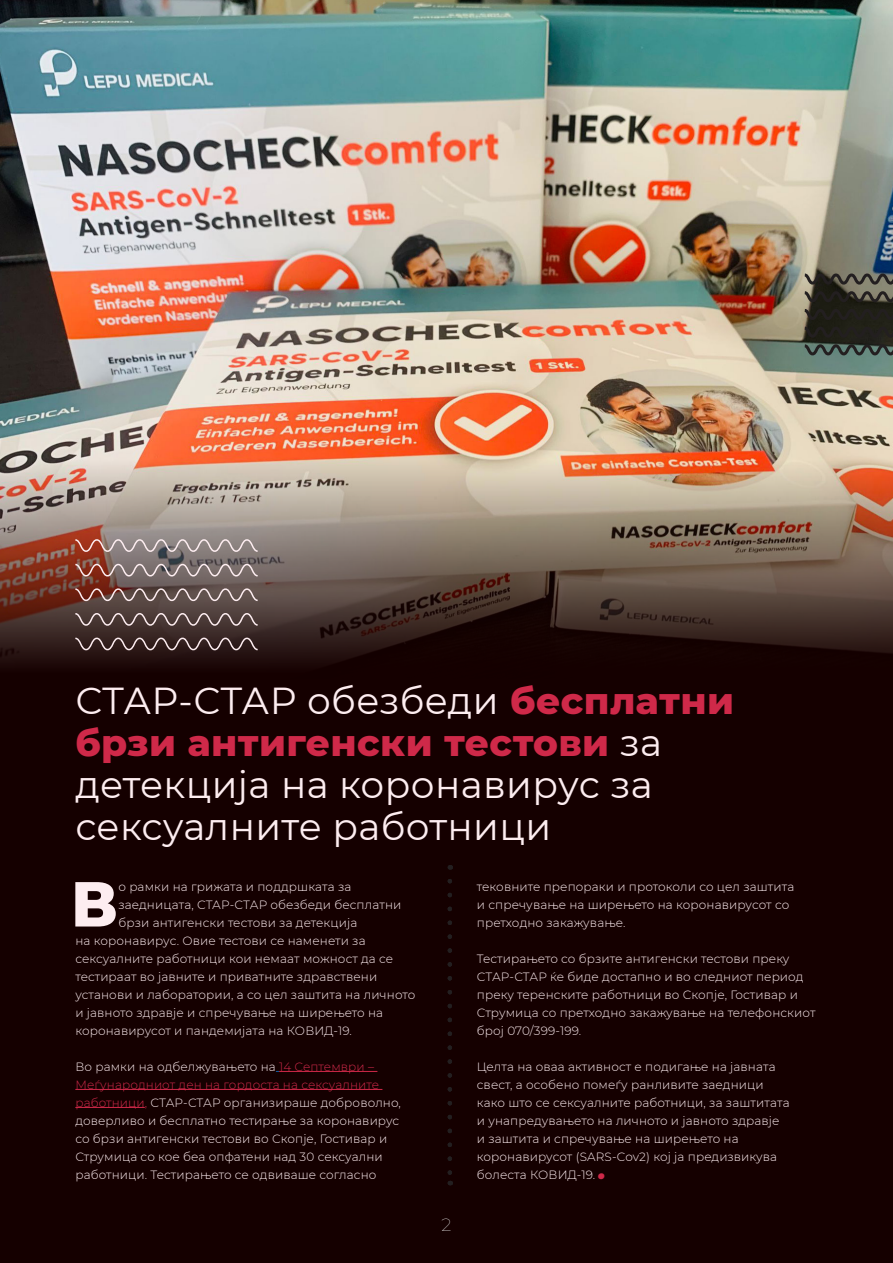
<style>
.page{position:relative;width:893px;height:1263px;background:#150000}
.page>*{position:absolute;margin:0;border:0;box-sizing:border-box;transform-origin:0 0}
.text{font:800 63.45px "Montserrat";color:#fdedf0}
.golem_naslov{font:37.5px/42px "Montserrat";letter-spacing:.01em;color:#fdedf0}
.text-2{font:italic 800 27px "Montserrat";color:#cf2949}
.t1{font:100 18px "Montserrat";color:#fff}
.text-3{font:300 12px/18px "Montserrat";letter-spacing:.01em;color:#fdedf0}
.s1{font-weight:800;color:#cf2949}
.s2{color:#cf2949}
</style>
<div class="page">
<img style="left:0;top:0;width:893px;height:663px">
<hr style="left:279px;top:1071px;width:98px;height:1px;background:#cf2949">
<hr style="left:75px;top:1089px;width:307px;height:1px;background:#cf2949">
<hr style="left:75px;top:1107px;width:70px;height:1px;background:#cf2949">
<svg style="left:448px;top:881px;width:4px;height:304px"></svg>
<svg style="left:802px;top:272px;width:91px;height:85px;background:#3c3e35"></svg>
<svg style="left:74px;top:538px;width:185px;height:113px;background:#6f5956"></svg>
<p class="golem_naslov" style="left:75px;top:678px;width:660px">СТАР-СТАР обезбеди <span class="s1">бесплатни брзи антигенски тестови</span> за детекција на коронавирус за сексуалните работници</p>
<p class="text" style="left:71px;top:857px;width:49px">В</p>
<p class="text-3" style="left:118px;top:877px;width:234px">о рамки на грижата и поддршката за</p>
<p class="text-3" style="left:118px;top:895px;width:284px">заедницата, СТАР-СТАР обезбеди бесплатни</p>
<p class="text-3" style="left:118px;top:913px;width:240px">брзи антигенски тестови за детекција</p>
<p class="text-3" style="left:75px;top:931px;width:292px">на коронавирус. Овие тестови се наменети за</p>
<p class="text-3" style="left:75px;top:949px;width:319px">сексуалните работници кои немаат можност да се</p>
<p class="text-3" style="left:75px;top:967px;width:303px">тестираат во јавните и приватните здравствени</p>
<p class="text-3" style="left:75px;top:985px;width:341px">установи и лаборатории, а со цел заштита на личното</p>
<p class="text-3" style="left:75px;top:1003px;width:309px">и јавното здравје и спречување на ширењето на</p>
<p class="text-3" style="left:75px;top:1021px;width:278px">коронавирусот и пандемијата на КОВИД-19.</p>
<p class="text-3" style="left:75px;top:1057px;width:327px">Во рамки на одбелжувањето на <span class="s2">14 Септември – Меѓународниот ден на гордоста на сексуалните работници,</span> СТАР-СТАР организираше доброволно, доверливо и бесплатно тестирање за коронавирус со брзи антигенски тестови во Скопје, Гостивар и Струмица со кое беа опфатени над 30 сексуални работници. Тестирањето се одвиваше согласно</p>
<p class="t1" style="left:441px;top:1212px;width:11px">2</p>
<p class="text-3" style="left:477px;top:877px;width:319px">тековните препораки и протоколи со цел заштита и спречување на ширењето на коронавирусот со претходно закажување.</p>
<p class="text-3" style="left:477px;top:949px;width:340px">Тестирањето со брзите антигенски тестови преку СТАР-СТАР ќе биде достапно и во следниот период преку теренските работници во Скопје, Гостивар и Струмица со претходно закажување на телефонскиот број 070/399-199.</p>
<p class="text-3" style="left:477px;top:1057px;width:314px">Целта на оваа активност е подигање на јавната свест, а особено помеѓу ранливите заедници како што се сексуалните работници, за заштитата и унапредувањето на личното и јавното здравје и заштита и спречување на ширењето на коронавирусот (SARS-Cov2) кој ја предизвикува болеста КОВИД-19.</p>
<p class="text-2" style="left:599px;top:1149px;width:9px">.</p>
</div>
